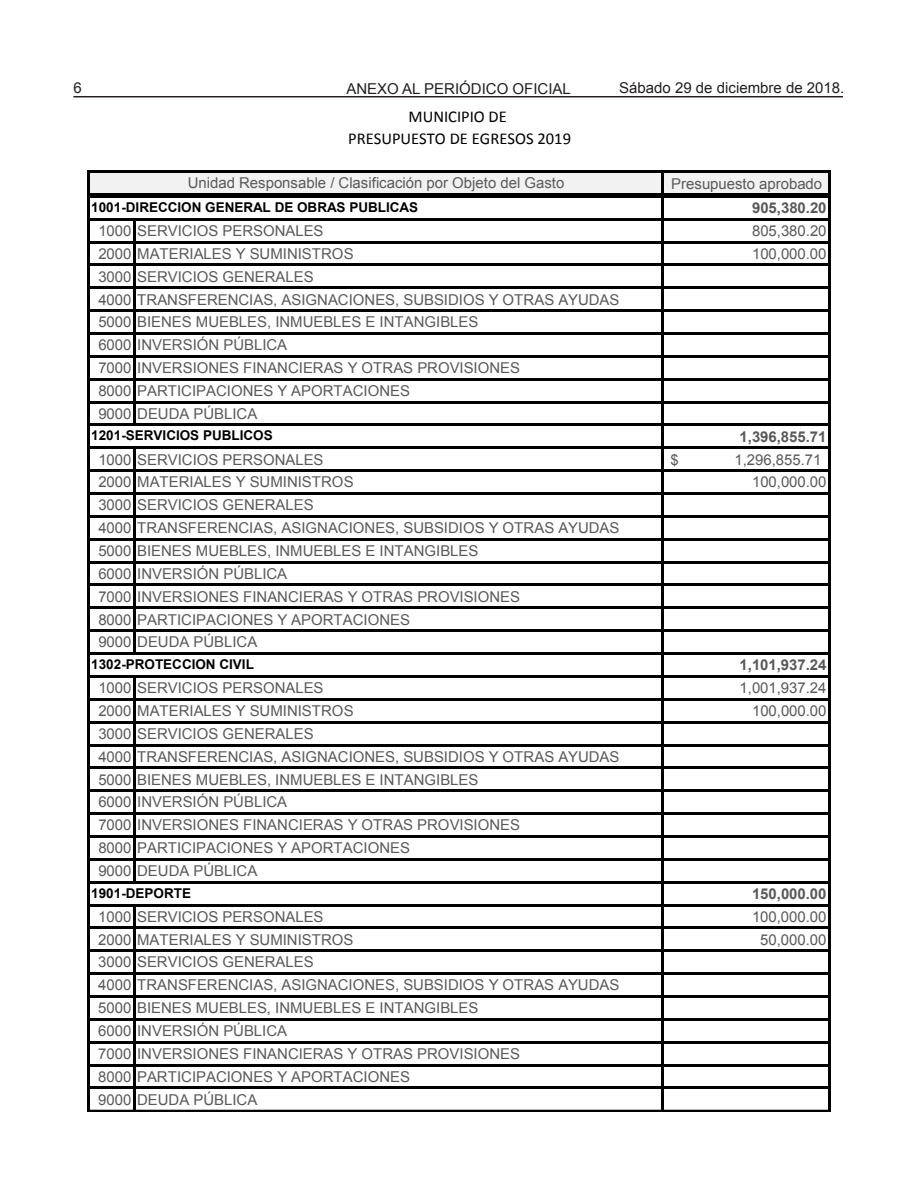
<style>
.page{position:relative;width:918px;height:1188px;background:#fff}
.page>*{position:absolute;margin:0;border:0;box-sizing:border-box;transform-origin:0 0}
.t1{font:16.5px/21.8px "Calibri";color:#000;text-align:center}
.t2{font:15px/22.8px "Arial";color:#595959}
.t3{font:15px "Arial";color:#231f20}
.t4{font:700 15px "Arial";color:#595959}
.t5{font:700 13.5px "Arial";color:#000}
</style>
<div class="page">
<hr style="left:73px;top:96px;width:770px;height:1px;background:#231f20">
<div style="left:89px;top:172px;width:741px;height:23px;background:#f2f2f2"></div>
<hr style="left:87px;top:171px;width:3px;height:26px;background:#000">
<hr style="left:661px;top:173px;width:3px;height:24px;background:#000">
<hr style="left:828px;top:173px;width:3px;height:24px;background:#000">
<hr style="left:90px;top:171px;width:741px;height:2px;background:#000">
<hr style="left:90px;top:193px;width:741px;height:3px;background:#000">
<hr style="left:133px;top:221px;width:3px;height:205px;background:#000">
<hr style="left:133px;top:449px;width:3px;height:206px;background:#000">
<hr style="left:133px;top:678px;width:3px;height:206px;background:#000">
<hr style="left:90px;top:1110px;width:43px;height:2px;background:#000">
<hr style="left:136px;top:1110px;width:525px;height:2px;background:#000">
<hr style="left:87px;top:195px;width:3px;height:917px;background:#000">
<hr style="left:661px;top:198px;width:3px;height:914px;background:#000">
<hr style="left:828px;top:198px;width:3px;height:914px;background:#000">
<hr style="left:133px;top:907px;width:3px;height:205px;background:#000">
<hr style="left:90px;top:195px;width:741px;height:3px;background:#000">
<hr style="left:90px;top:218px;width:741px;height:3px;background:#000">
<hr style="left:90px;top:241px;width:741px;height:2px;background:#000">
<hr style="left:90px;top:263px;width:741px;height:3px;background:#000">
<hr style="left:90px;top:286px;width:741px;height:3px;background:#000">
<hr style="left:90px;top:309px;width:741px;height:3px;background:#000">
<hr style="left:90px;top:332px;width:741px;height:3px;background:#000">
<hr style="left:90px;top:355px;width:741px;height:3px;background:#000">
<hr style="left:90px;top:378px;width:741px;height:3px;background:#000">
<hr style="left:90px;top:401px;width:741px;height:3px;background:#000">
<hr style="left:90px;top:424px;width:741px;height:2px;background:#000">
<hr style="left:90px;top:446px;width:741px;height:3px;background:#000">
<hr style="left:90px;top:469px;width:741px;height:3px;background:#000">
<hr style="left:90px;top:492px;width:741px;height:3px;background:#000">
<hr style="left:90px;top:515px;width:741px;height:3px;background:#000">
<hr style="left:90px;top:538px;width:741px;height:3px;background:#000">
<hr style="left:90px;top:561px;width:741px;height:3px;background:#000">
<hr style="left:90px;top:584px;width:741px;height:2px;background:#000">
<hr style="left:90px;top:606px;width:741px;height:3px;background:#000">
<hr style="left:90px;top:629px;width:741px;height:3px;background:#000">
<hr style="left:90px;top:652px;width:741px;height:3px;background:#000">
<hr style="left:90px;top:675px;width:741px;height:3px;background:#000">
<hr style="left:90px;top:698px;width:741px;height:3px;background:#000">
<hr style="left:90px;top:721px;width:741px;height:3px;background:#000">
<hr style="left:90px;top:744px;width:741px;height:2px;background:#000">
<hr style="left:90px;top:766px;width:741px;height:3px;background:#000">
<hr style="left:90px;top:789px;width:741px;height:3px;background:#000">
<hr style="left:90px;top:812px;width:741px;height:3px;background:#000">
<hr style="left:90px;top:835px;width:741px;height:3px;background:#000">
<hr style="left:90px;top:858px;width:741px;height:3px;background:#000">
<hr style="left:90px;top:881px;width:741px;height:3px;background:#000">
<hr style="left:90px;top:904px;width:741px;height:3px;background:#000">
<hr style="left:90px;top:926px;width:741px;height:3px;background:#000">
<hr style="left:90px;top:949px;width:741px;height:3px;background:#000">
<hr style="left:90px;top:972px;width:741px;height:3px;background:#000">
<hr style="left:90px;top:995px;width:741px;height:3px;background:#000">
<hr style="left:90px;top:1018px;width:741px;height:3px;background:#000">
<hr style="left:90px;top:1041px;width:741px;height:3px;background:#000">
<hr style="left:90px;top:1064px;width:741px;height:3px;background:#000">
<hr style="left:90px;top:1087px;width:741px;height:2px;background:#000">
<hr style="left:664px;top:1110px;width:164px;height:2px;background:#000">
<p class="t3" style="left:74px;top:78px;width:10px">6</p>
<p class="t3" style="left:346px;top:79px;width:226px">ANEXO AL PERIÓDICO OFICIAL</p>
<p class="t3" style="left:619px;top:77px;width:227px">Sábado 29 de diciembre de 2018.</p>
<p class="t1" style="left:348px;top:106px;width:224px">MUNICIPIO DE<br>PRESUPUESTO DE EGRESOS 2019</p>
<p class="t2" style="left:188px;top:172px;width:378px">Unidad Responsable / Clasificación por Objeto del Gasto</p>
<p class="t2" style="left:671px;top:172px;width:152px">Presupuesto aprobado</p>
<p class="t5" style="left:91px;top:197px;width:17px">01</p>
<p class="t5" style="left:126px;top:197px;width:184px">H. CUERPO D REGIDORES</p>
<p class="t4" style="left:752px;top:198px;width:76px">905,380.20</p>
<p class="t2" style="left:98px;top:219px;width:227px">1000 SERVICIOS PERSONALES</p>
<p class="t2" style="left:752px;top:219px;width:76px">805,380.20</p>
<p class="t2" style="left:98px;top:242px;width:257px">2000 MATERIALES Y SUMINISTROS</p>
<p class="t2" style="left:752px;top:242px;width:76px">100,000.00</p>
<p class="t2" style="left:98px;top:265px;width:523px">3000 SERVICIOS GENERALES<br>4000 TRANSFERENCIAS, ASIGNACIONES, SUBSIDIOS Y OTRAS AYUDAS 5000 BIENES MUEBLES, INMUEBLES E INTANGIBLES<br>6000 INVERSIÓN PÚBLICA<br>7000 INVERSIONES FINANCIERAS Y OTRAS PROVISIONES<br>8000 PARTICIPACIONES Y APORTACIONES<br>9000 DEUDA PÚBLICA</p>
<p class="t4" style="left:740px;top:427px;width:88px">1,396,855.71</p>
<p class="t2" style="left:98px;top:448px;width:227px">1000 SERVICIOS PERSONALES</p>
<p class="t2" style="left:671px;top:448px;width:10px">$</p>
<p class="t2" style="left:735px;top:448px;width:88px">1,296,855.71</p>
<p class="t2" style="left:98px;top:471px;width:257px">2000 MATERIALES Y SUMINISTROS</p>
<p class="t2" style="left:752px;top:471px;width:76px">100,000.00</p>
<p class="t2" style="left:98px;top:494px;width:523px">3000 SERVICIOS GENERALES<br>4000 TRANSFERENCIAS, ASIGNACIONES, SUBSIDIOS Y OTRAS AYUDAS 5000 BIENES MUEBLES, INMUEBLES E INTANGIBLES<br>6000 INVERSIÓN PÚBLICA<br>7000 INVERSIONES FINANCIERAS Y OTRAS PROVISIONES<br>8000 PARTICIPACIONES Y APORTACIONES<br>9000 DEUDA PÚBLICA</p>
<p class="t4" style="left:740px;top:655px;width:88px">1,101,937.24</p>
<p class="t2" style="left:98px;top:677px;width:227px">1000 SERVICIOS PERSONALES</p>
<p class="t2" style="left:740px;top:677px;width:88px">1,001,937.24</p>
<p class="t2" style="left:98px;top:699px;width:257px">2000 MATERIALES Y SUMINISTROS</p>
<p class="t2" style="left:752px;top:699px;width:76px">100,000.00</p>
<p class="t2" style="left:98px;top:722px;width:523px">3000 SERVICIOS GENERALES<br>4000 TRANSFERENCIAS, ASIGNACIONES, SUBSIDIOS Y OTRAS AYUDAS 5000 BIENES MUEBLES, INMUEBLES E INTANGIBLES<br>6000 INVERSIÓN PÚBLICA<br>7000 INVERSIONES FINANCIERAS Y OTRAS PROVISIONES<br>8000 PARTICIPACIONES Y APORTACIONES<br>9000 DEUDA PÚBLICA</p>
<p class="t4" style="left:752px;top:884px;width:76px">150,000.00</p>
<p class="t2" style="left:98px;top:905px;width:227px">1000 SERVICIOS PERSONALES</p>
<p class="t2" style="left:752px;top:905px;width:76px">100,000.00</p>
<p class="t2" style="left:98px;top:928px;width:257px">2000 MATERIALES Y SUMINISTROS</p>
<p class="t2" style="left:760px;top:928px;width:68px">50,000.00</p>
<p class="t2" style="left:98px;top:951px;width:523px">3000 SERVICIOS GENERALES<br>4000 TRANSFERENCIAS, ASIGNACIONES, SUBSIDIOS Y OTRAS AYUDAS 5000 BIENES MUEBLES, INMUEBLES E INTANGIBLES<br>6000 INVERSIÓN PÚBLICA<br>7000 INVERSIONES FINANCIERAS Y OTRAS PROVISIONES<br>8000 PARTICIPACIONES Y APORTACIONES<br>9000 DEUDA PÚBLICA</p>
<p class="t5" style="left:91px;top:198px;width:328px">1001-DIRECCION GENERAL DE OBRAS PUBLICAS</p>
<p class="t5" style="left:91px;top:427px;width:183px">1201-SERVICIOS PUBLICOS</p>
<p class="t5" style="left:91px;top:655px;width:164px">1302-PROTECCION CIVIL</p>
<p class="t5" style="left:91px;top:884px;width:101px">1901-DEPORTE</p>
</div>
